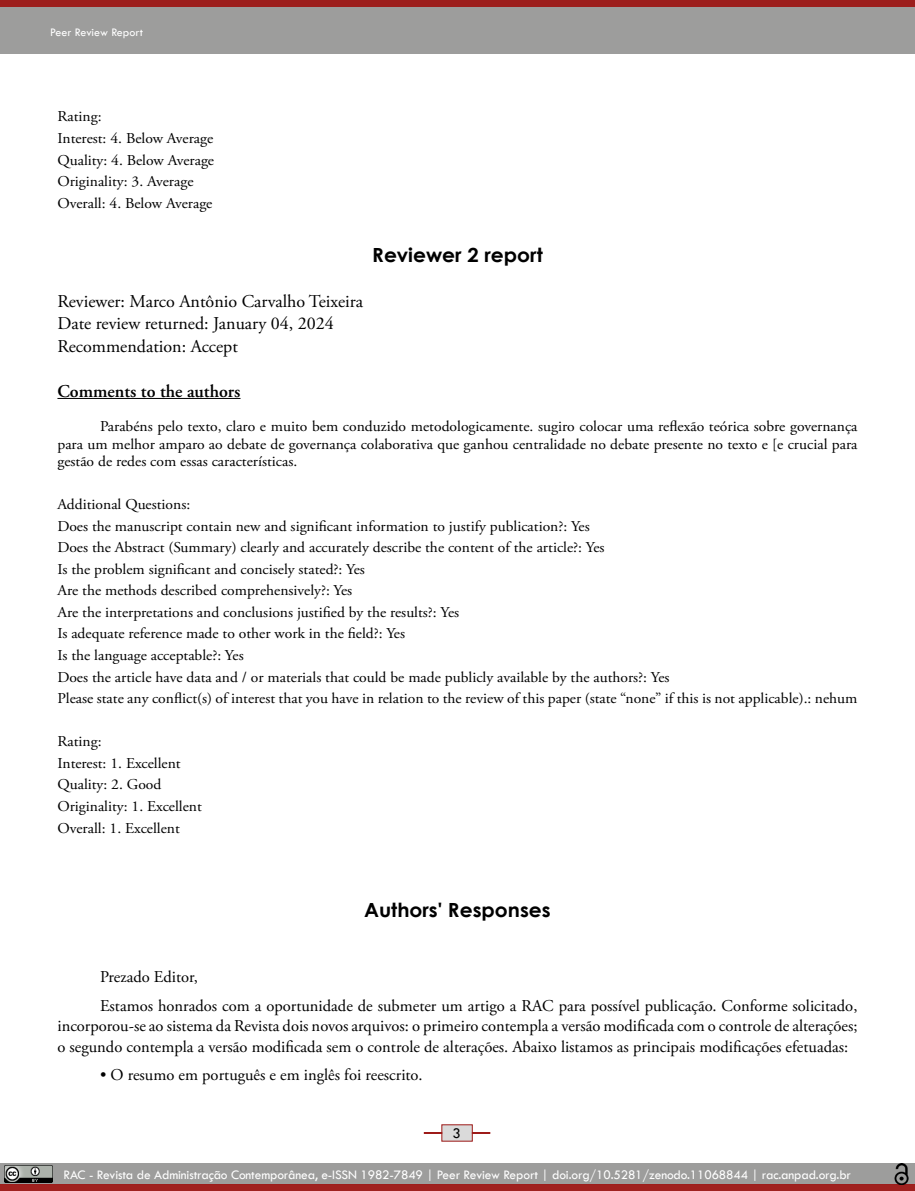
<style>
.page{position:relative;width:915px;height:1191px;background:#fff}
.page>*{position:absolute;margin:0;border:0;box-sizing:border-box;transform-origin:0 0}
.t1{font:700 19.5px "Century Gothic";color:#000;scale:1.04 1}
.t2{font:18px/22.4px "Adobe Garamond Pro";color:#000}
.t3{font:600 18px "Adobe Garamond Pro";color:#000}
.t4{font:16.5px/28.8px "Adobe Garamond Pro";color:#000}
.t5{font:15px/21.6px "Adobe Garamond Pro";color:#000;scale:1.04 1}
.t6{font:15px "Tw Cen";color:#000}
.t7{font:13.5px "Tw Cen";letter-spacing:-.01em;color:#fff}
.t8{font:12px "Tw Cen";color:#fff}
</style>
<div class="page">
<div style="left:0;top:0;width:914px;height:54px;background:#9d9d9c"></div>
<div style="left:0;top:0;width:914px;height:7px;background:#9d1a18"></div>
<svg style="left:423px;top:1124px;width:68px;height:18px"></svg>
<div style="left:0;top:1163px;width:914px;height:21px;background:#9d9d9c"></div>
<div style="left:0;top:1184px;width:914px;height:7px;background:#a0211f"></div>
<img style="left:5px;top:1165px;width:47px;height:17px">
<img style="left:894px;top:1163px;width:14px;height:21px">
<hr style="left:57px;top:398px;width:183px;height:1px;background:#000">
<p class="t8" style="left:50px;top:25px;width:94px">Peer Review Report</p>
<p class="t5" style="left:57px;top:106px;width:152px">Rating:<br>Interest: 4. Below Average<br>Quality: 4. Below Average<br>Originality: 3. Average<br>Overall: 4. Below Average</p>
<h1 class="t1" style="left:372px;top:240px;width:165px">Reviewer 2 report</h1>
<p class="t2" style="left:57px;top:291px;width:307px">Reviewer: Marco Antônio Carvalho Teixeira<br>Date review returned: January 04, 2024<br>Recommendation: Accept</p>
<p class="t3" style="left:57px;top:380px;width:184px">Comments to the authors</p>
<p class="t5" style="left:57px;top:418px;width:770px;line-height:17.2px;text-align:justify;text-indent:43px">Parabéns pelo texto, claro e muito bem conduzido metodologicamente. sugiro colocar uma reflexão teórica sobre governança para um melhor amparo ao debate de governança colaborativa que ganhou centralidade no debate presente no texto e [e crucial para gestão de redes com essas características.</p>
<p class="t5" style="left:57px;top:494px;width:770px">Additional Questions:<br>Does the manuscript contain new and significant information to justify publication?: Yes<br>Does the Abstract (Summary) clearly and accurately describe the content of the article?: Yes<br>Is the problem significant and concisely stated?: Yes<br>Are the methods described comprehensively?: Yes<br>Are the interpretations and conclusions justified by the results?: Yes<br>Is adequate reference made to other work in the field?: Yes<br>Is the language acceptable?: Yes<br>Does the article have data and / or materials that could be made publicly available by the authors?: Yes<br>Please state any conflict(s) of interest that you have in relation to the review of this paper (state “none” if this is not applicable).: nehum</p>
<p class="t5" style="left:57px;top:731px;width:140px">Rating:<br>Interest: 1. Excellent<br>Quality: 2. Good<br>Originality: 1. Excellent<br>Overall: 1. Excellent</p>
<h1 class="t1" style="left:364px;top:895px;width:181px">Authors' Responses</h1>
<p class="t4" style="left:100px;top:963px;width:758px">Prezado Editor,<br>Estamos honrados com a oportunidade de submeter um artigo a RAC para possível publicação. Conforme solicitado,</p>
<p class="t4" style="left:57px;top:1016px;width:801px;line-height:20.2px">incorporou-se ao sistema da Revista dois novos arquivos: o primeiro contempla a versão modificada com o controle de alterações; o segundo contempla a versão modificada sem o controle de alterações. Abaixo listamos as principais modificações efetuadas:</p>
<p class="t4" style="left:100px;top:1061px;width:324px">• O resumo em português e em inglês foi reescrito.</p>
<p class="t6" style="left:453px;top:1124px;width:10px">3</p>
<p class="t7" style="left:64px;top:1166px;width:788px">RAC - Revista de Administração Contemporânea, e-ISSN 1982-7849 | Peer Review Report | doi.org/10.5281/zenodo.11068844 | rac.anpad.org.br</p>
</div>
